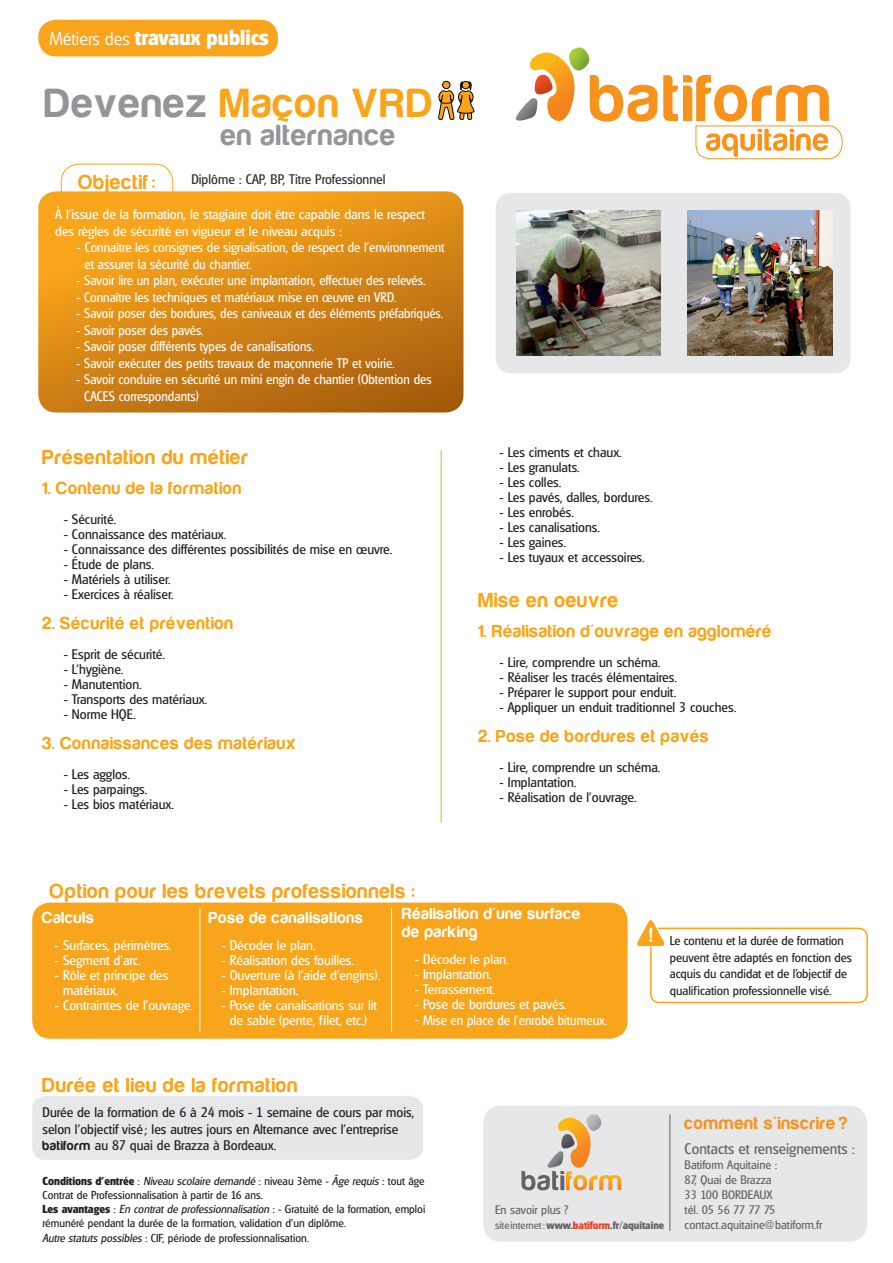
<style>
.page{position:relative;width:893px;height:1263px;background:#fff}
.page>*{position:absolute;margin:0;border:0;box-sizing:border-box;transform-origin:0 0}
.t1{font:700 42.15px "Harabara";letter-spacing:.05em;color:#f9a51b}
.t2{font:700 30px "Harabara";letter-spacing:.05em;color:#939598}
.t3{font:700 21px "Harabara";letter-spacing:.05em;color:#f9a51b}
.t4{font:700 21px "Glasgow";color:#fff}
.t5{font:700 18px "Harabara";letter-spacing:.05em;color:#f9a51b}
.t6{font:700 18px "Harabara";letter-spacing:.05em;color:#f7931d}
.t7{font:700 16.5px/18px "Harabara";letter-spacing:.05em;color:#fff}
.t8{font:15px "Glasgow";color:#636366}
.t9{font:13.5px/16.5px "Glasgow";color:#231f20}
.t10{font:13.5px/15px "Glasgow";color:#fff}
.t11{font:13.5px/16.5px "Glasgow";color:#fff;scale:.95 1}
.t12{font:13.5px/16.5px "Glasgow";color:#231f20}
.t13{font:13.5px "Glasgow";color:#312f30}
.t14{font:12px/15px "Glasgow";color:#636366}
.t15{font:11.25px/14.2px "Glasgow";color:#231f20}
.t16{font:700 10.5px "Glasgow";color:#636366}
.s1{font-weight:300;font-size:18px}
.s2{color:#939598}
.s3{font-family:"Harabara";font-weight:700}
.s4{font-weight:700}
.s5{font-style:italic}
.s6{font-weight:400}
.s7{color:#ef3e22}
.s8{color:#f69323}
</style>
<div class="page">
<div style="left:32px;top:1096px;width:391px;height:64px;background:#e6e7e9;border-radius:13px"></div>
<div style="left:32px;top:902px;width:596px;height:137px;background:#f9a51b;border-radius:18px"></div>
<div style="left:496px;top:193px;width:354px;height:180px;background:#e6e7e9;border-radius:15px"></div>
<img style="left:516px;top:211px;width:145px;height:144px">
<img style="left:688px;top:211px;width:144px;height:144px">
<div style="left:483px;top:1106px;width:384px;height:136px;background:#e6e7e9;border-radius:18px"></div>
<hr style="left:669px;top:1114px;width:1px;height:117px;background:#636366">
<svg style="left:521px;top:1114px;width:100px;height:76px"></svg>
<hr style="left:441px;top:450px;width:1px;height:372px;background:#f9a51b">
<hr style="left:199px;top:908px;width:1px;height:124px;background:#fff">
<hr style="left:391px;top:908px;width:1px;height:124px;background:#fff">
<svg style="left:515px;top:48px;width:142px;height:74px"></svg>
<svg style="left:663px;top:75px;width:180px;height:85px"></svg>
<div style="left:650px;top:928px;width:218px;height:75px;border:2px solid #f9a51b;border-radius:9px"></div>
<svg style="left:636px;top:919px;width:30px;height:28px"></svg>
<div style="left:61px;top:164px;width:112px;height:58px;border:1px solid #f9a51b;border-radius:18px"></div>
<svg style="left:38px;top:191px;width:425px;height:221px;background:#d78717"></svg>
<div style="left:38px;top:20px;width:240px;height:36px;background:#f9a51b;border-radius:18px"></div>
<svg style="left:438px;top:81px;width:37px;height:39px"></svg>
<h3 class="t4" style="left:49px;top:24px;width:221px"><span class="s1">Métiers des</span> travaux publics</h3>
<h1 class="t1" style="left:45px;top:81px;width:389px"><span class="s2">Devenez</span> Maçon VRD</h1>
<h2 class="t2" style="left:221px;top:119px;width:176px">en alternance</h2>
<h3 class="t3" style="left:78px;top:171px;width:78px">Objectif :</h3>
<p class="t10" style="left:55px;top:206px;width:371px;line-height:16.5px">À l’issue de la formation, le stagiaire doit être capable dans le respect des règles de sécurité en vigueur et le niveau acquis :</p>
<p class="t10" style="left:85px;top:239px;width:361px;line-height:16.5px;text-indent:-8px">- Connaître les consignes de signalisation, de respect de l’environnement et assurer la sécurité du chantier.</p>
<p class="t11" style="left:77px;top:272px;width:369px">- Savoir lire un plan, exécuter une implantation, effectuer des relevés.</p>
<p class="t11" style="left:77px;top:289px;width:338px">- Connaître les techniques et matériaux mise en œuvre en VRD.</p>
<p class="t11" style="left:77px;top:305px;width:387px">- Savoir poser des bordures, des caniveaux et des éléments préfabriqués.</p>
<p class="t11" style="left:77px;top:322px;width:135px">- Savoir poser des pavés.</p>
<p class="t11" style="left:77px;top:338px;width:252px">- Savoir poser différents types de canalisations.</p>
<p class="t11" style="left:77px;top:355px;width:337px">- Savoir exécuter des petits travaux de maçonnerie TP et voirie.</p>
<p class="t11" style="left:84px;top:371px;width:367px;text-indent:-8px">- Savoir conduire en sécurité un mini engin de chantier (Obtention des<br>CACES correspondants)</p>
<p class="t13" style="left:191px;top:171px;width:196px">Diplôme : CAP, BP, Titre Professionnel</p>
<h3 class="t3" style="left:43px;top:446px;width:207px">Présentation du métier</h3>
<h3 class="t5" style="left:43px;top:479px;width:200px">1. Contenu de la formation</h3>
<p class="t9" style="left:64px;top:511px;width:54px">- Sécurité.</p>
<p class="t9" style="left:64px;top:526px;width:164px">- Connaissance des matériaux.</p>
<p class="t9" style="left:64px;top:541px;width:330px">- Connaissance des différentes possibilités de mise en œuvre.</p>
<p class="t9" style="left:64px;top:556px;width:92px">- Étude de plans.</p>
<p class="t9" style="left:64px;top:571px;width:108px">- Matériels à utiliser.</p>
<p class="t9" style="left:64px;top:586px;width:111px">- Exercices à réaliser.</p>
<h3 class="t5" style="left:43px;top:614px;width:192px">2. Sécurité et prévention</h3>
<p class="t9" style="left:64px;top:646px;width:103px">- Esprit de sécurité.</p>
<p class="t9" style="left:64px;top:661px;width:61px">- L’hygiène.</p>
<p class="t9" style="left:64px;top:676px;width:79px">- Manutention.</p>
<p class="t9" style="left:64px;top:691px;width:145px">- Transports des matériaux.</p>
<p class="t9" style="left:64px;top:706px;width:73px">- Norme HQE.</p>
<h3 class="t5" style="left:43px;top:734px;width:255px">3. Connaissances des matériaux</h3>
<p class="t9" style="left:64px;top:766px;width:68px">- Les agglos.</p>
<p class="t9" style="left:64px;top:781px;width:85px">- Les parpaings.</p>
<p class="t9" style="left:64px;top:796px;width:112px">- Les bios matériaux.</p>
<h3 class="t3" style="left:50px;top:880px;width:366px">Option pour les brevets professionnels :</h3>
<p class="t9" style="left:500px;top:444px;width:124px">- Les ciments et chaux.</p>
<p class="t9" style="left:500px;top:459px;width:82px">- Les granulats.</p>
<p class="t9" style="left:500px;top:474px;width:63px">- Les colles.</p>
<p class="t9" style="left:500px;top:489px;width:154px">- Les pavés, dalles, bordures.</p>
<p class="t9" style="left:500px;top:504px;width:76px">- Les enrobés.</p>
<p class="t9" style="left:500px;top:519px;width:102px">- Les canalisations.</p>
<p class="t9" style="left:500px;top:534px;width:68px">- Les gaines.</p>
<p class="t9" style="left:500px;top:549px;width:147px">- Les tuyaux et accessoires.</p>
<h3 class="t3" style="left:478px;top:589px;width:141px">Mise en oeuvre</h3>
<h3 class="t5" style="left:478px;top:621px;width:295px">1. Réalisation d'ouvrage en aggloméré</h3>
<p class="t9" style="left:500px;top:654px;width:162px">- Lire, comprendre un schéma.</p>
<p class="t9" style="left:500px;top:669px;width:179px">- Réaliser les tracés élémentaires.</p>
<p class="t9" style="left:500px;top:684px;width:178px">- Préparer le support pour enduit.</p>
<p class="t9" style="left:500px;top:699px;width:238px">- Appliquer un enduit traditionnel 3 couches.</p>
<h3 class="t5" style="left:478px;top:726px;width:232px">2. Pose de bordures et pavés</h3>
<p class="t9" style="left:500px;top:759px;width:162px">- Lire, comprendre un schéma.</p>
<p class="t9" style="left:500px;top:774px;width:78px">- Implantation.</p>
<p class="t9" style="left:500px;top:789px;width:139px">- Réalisation de l’ouvrage.</p>
<p class="t7" style="left:42px;top:909px;width:53px">Calculs</p>
<p class="t10" style="left:55px;top:938px;width:118px">- Surfaces, périmètres.</p>
<p class="t10" style="left:55px;top:953px;width:88px">- Segment d’arc.</p>
<p class="t10" style="left:63px;top:968px;width:107px;text-indent:-8px">- Rôle et principe des matériaux.</p>
<p class="t10" style="left:55px;top:998px;width:140px">- Contraintes de l’ouvrage.</p>
<p class="t7" style="left:209px;top:909px;width:156px">Pose de canalisations</p>
<p class="t10" style="left:222px;top:938px;width:96px">- Décoder le plan.</p>
<p class="t10" style="left:222px;top:953px;width:134px">- Réalisation des fouilles.</p>
<p class="t10" style="left:222px;top:968px;width:160px">- Ouverture (à l’aide d’engins).</p>
<p class="t10" style="left:222px;top:983px;width:78px">- Implantation.</p>
<p class="t10" style="left:222px;top:998px;width:157px;text-align:center">- Pose de canalisations sur lit de sable (pente, filet, etc.)</p>
<p class="t7" style="left:402px;top:905px;width:180px">Réalisation d'une surface de parking</p>
<p class="t10" style="left:415px;top:952px;width:96px">- Décoder le plan.</p>
<p class="t10" style="left:415px;top:967px;width:78px">- Implantation.</p>
<p class="t10" style="left:415px;top:982px;width:82px">- Terrassement.</p>
<p class="t10" style="left:415px;top:997px;width:153px">- Pose de bordures et pavés.</p>
<p class="t10" style="left:415px;top:1012px;width:194px">- Mise en place de l’enrobé bitumeux.</p>
<p class="t12" style="left:670px;top:933px;width:184px">Le contenu et la durée de formation peuvent être adaptés en fonction des acquis du candidat et de l’objectif de qualification professionnelle visé.</p>
<h3 class="t3" style="left:43px;top:1074px;width:256px">Durée et lieu de la formation</h3>
<p class="t9" style="left:43px;top:1104px;width:373px">Durée de la formation de 6 à 24 mois - 1 semaine de cours par mois, selon l’objectif visé ; les autres jours en Alternance avec l’entreprise <span class="s3">batiform</span> au 87 quai de Brazza à Bordeaux.</p>
<p class="t15" style="left:43px;top:1173px;width:384px"><span class="s4">Conditions d’entrée</span> : <span class="s5">Niveauscolairedemandé</span>: niveau 3ème - <span class="s5">Âgerequis</span>: tout âge Contrat de Professionnalisation à partir de 16 ans.<br><span class="s4">Les avantages</span> : <span class="s5">Encontratdeprofessionnalisation</span>: - Gratuité de la formation, emploi rémunéré pendant la durée de la formation, validation d’un diplôme.<br><span class="s5">Autrestatutspossibles</span>: CIF, période de professionnalisation.</p>
<p class="t14" style="left:495px;top:1202px;width:75px">En savoir plus ?</p>
<p class="t16" style="left:495px;top:1219px;width:171px"><span class="s6">siteinternet:</span>www.<span class="s7">batiform</span>.fr/aquitaine</p>
<h3 class="t6" style="left:685px;top:1114px;width:164px"><span class="s8">c</span>omment s'inscrire ?</h3>
<p class="t8" style="left:685px;top:1140px;width:172px">Contacts et renseignements :</p>
<p class="t14" style="left:685px;top:1157px;width:139px">Batiform Aquitaine :<br>87, Quai de Brazza<br>33 100 BORDEAUX<br>tél. 05 56 77 77 75 contact.aquitaine@batiform.fr</p>
</div>
